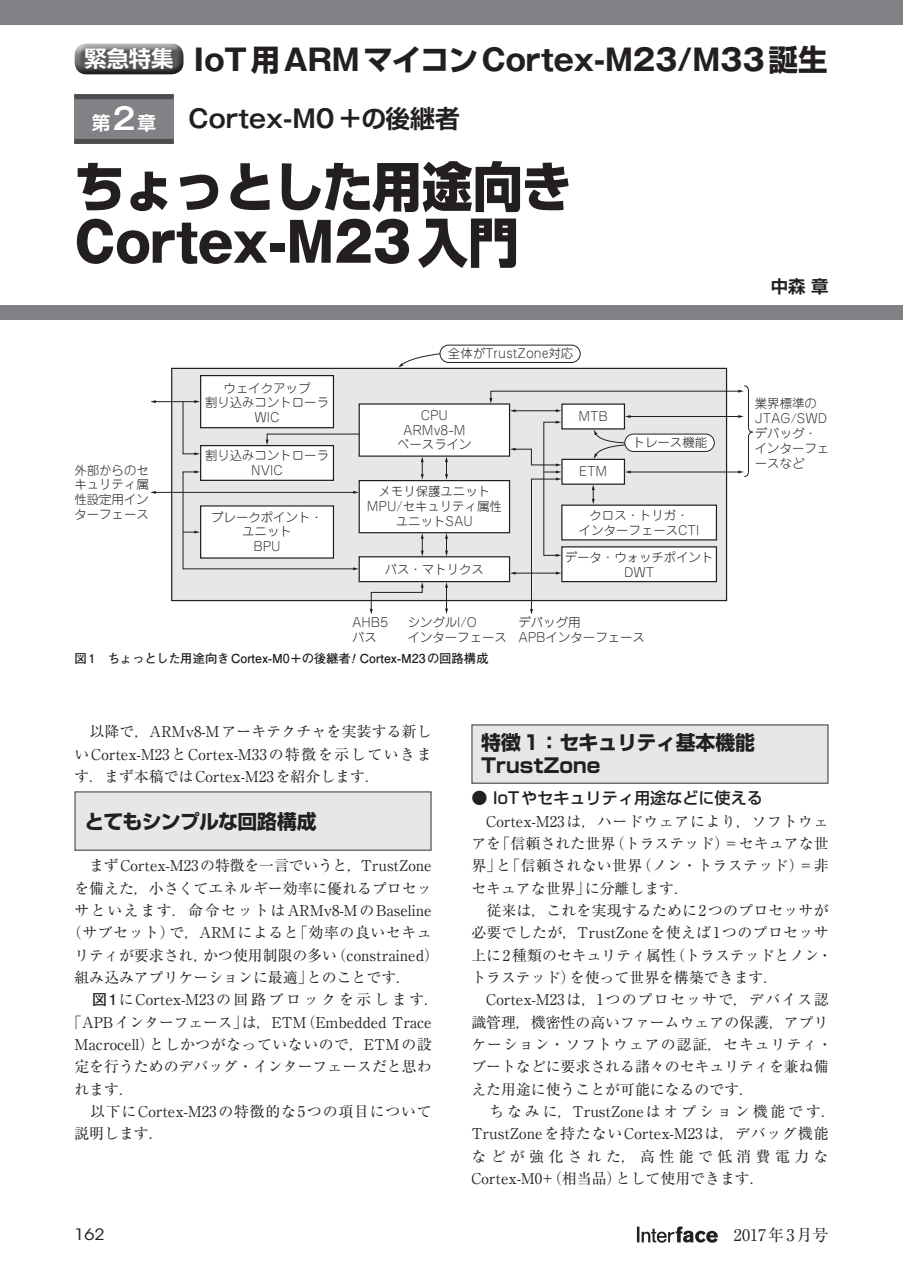
<style>
.page{position:relative;width:903px;height:1275px;background:#fff}
.page>*{position:absolute;margin:0;border:0;box-sizing:border-box;transform-origin:0 0}
.t1{font:800 53.38px "Gothic MB101 Pro";color:#231f20;scale:.95 1}
.t2{font:800 53.38px "Shin Go Pro";letter-spacing:-.035em;color:#231f20;scale:.95 1}
.t3{font:700 29.75px "Gothic MB101 Pro";color:#231f20}
.t4{font:700 24.85px "Gothic MB101 Pro De";color:#231f20}
.t5{font:700 19.78px/22.4px "Shin Go Pro";color:#231f20}
.t6{font:700 19.78px "Shin Go Pro";letter-spacing:-.035em;color:#231f20}
.t7{font:700 18.55px "Shin Go Pro De";color:#fff}
.t8{font:700 17.32px "Shin Go Pro De";color:#231f20}
.t9{font:500 16.1px "Shin Go Pro";color:#231f20}
.t10{font:16.1px "Ryumin Pro";color:#231f20}
.t11{font:15.58px "ITC Avant Garde Std";color:#231f20;scale:1.11 1}
.t12{font:14.88px/22.4px "Ryumin Pro";color:#231f20;text-align:justify}
.t13{font:14.88px "Ryumin Pro";letter-spacing:.105em;color:#231f20}
.t14{font:14.88px "Ryumin Pro";letter-spacing:.035em;color:#231f20}
.t15{font:14.88px "Ryumin Pro";letter-spacing:.05em;color:#231f20}
.t16{font:14.88px "Ryumin Pro";letter-spacing:.18em;color:#231f20}
.t17{font:14.88px "Ryumin Pro";letter-spacing:.04em;color:#231f20}
.t18{font:300 12.42px/14.9px "Jun 101 Pro";color:#231f20;text-align:center}
.t19{font:700 12.42px "Futo Go B101 Pro";color:#231f20}
.s1{font-family:"Shin Go Pro De";font-size:22.4px;color:#fff}
.s2{font-family:"Shin Go Pro"}
.s3{font-family:"Gothic MB101 Pro De";font-size:29.75px}
.s4{font-family:"Shin Go Pro De"}
.s5{font-style:italic}
.s6{font-family:"Futo Go B101 Pro";font-weight:700}
</style>
<div class="page">
<div style="left:0;top:0;width:903px;height:25px;background:#808285"></div>
<div style="left:74px;top:791px;width:358px;height:60px;background:#e6e7e9;border:1px solid #57585a"></div>
<div style="left:471px;top:724px;width:357px;height:60px;background:#e6e7e9;border:1px solid #57585a"></div>
<div style="left:172px;top:368px;width:554px;height:233px;background:#e6e7e9"></div>
<div style="left:359px;top:404px;width:150px;height:52px;background:#fff"></div>
<div style="left:359px;top:403px;width:151px;height:54px;border:1px solid #231f20"></div>
<div style="left:359px;top:481px;width:150px;height:52px;background:#fff"></div>
<div style="left:359px;top:480px;width:151px;height:53px;border:1px solid #231f20"></div>
<div style="left:201px;top:376px;width:132px;height:52px;background:#fff"></div>
<div style="left:200px;top:375px;width:134px;height:53px;border:1px solid #231f20"></div>
<div style="left:201px;top:446px;width:132px;height:34px;background:#fff"></div>
<div style="left:200px;top:445px;width:134px;height:36px;border:1px solid #231f20"></div>
<div style="left:359px;top:557px;width:150px;height:25px;background:#fff"></div>
<div style="left:359px;top:556px;width:151px;height:26px;border:1px solid #231f20"></div>
<div style="left:440px;top:345px;width:140px;height:18px;border:1px solid #231f20;border-radius:9px"></div>
<svg style="left:370px;top:582px;width:54px;height:32px"></svg>
<svg style="left:445px;top:582px;width:3px;height:32px"></svg>
<svg style="left:445px;top:533px;width:3px;height:23px"></svg>
<svg style="left:421px;top:533px;width:3px;height:23px"></svg>
<svg style="left:445px;top:457px;width:3px;height:23px"></svg>
<svg style="left:421px;top:457px;width:3px;height:23px"></svg>
<hr style="left:155px;top:401px;width:40px;height:1px;background:#231f20">
<svg style="left:150px;top:400px;width:6px;height:3px"></svg>
<hr style="left:155px;top:492px;width:199px;height:1px;background:#231f20">
<svg style="left:150px;top:491px;width:6px;height:3px"></svg>
<svg style="left:182px;top:400px;width:18px;height:55px"></svg>
<svg style="left:266px;top:433px;width:94px;height:12px"></svg>
<svg style="left:182px;top:470px;width:177px;height:100px"></svg>
<svg style="left:489px;top:385px;width:264px;height:230px"></svg>
<svg style="left:398px;top:353px;width:43px;height:15px"></svg>
<div style="left:625px;top:434px;width:89px;height:17px;background:#fff;border-radius:9px"></div>
<div style="left:624px;top:434px;width:91px;height:18px;border:1px solid #231f20;border-radius:9px"></div>
<svg style="left:637px;top:1226px;width:81px;height:17px"></svg>
<div style="left:0;top:305px;width:903px;height:15px;background:#808285"></div>
<div style="left:71px;top:40px;width:114px;height:30px;background:#fff;opacity:.75"></div>
<div style="left:71px;top:46px;width:114px;height:29px;background:#231f20;opacity:.75"></div>
<div style="left:74px;top:94px;width:100px;height:50px;background:#808285"></div>
<div style="left:74px;top:94px;width:100px;height:5px;background:#4b4c4d"></div>
<div style="left:74px;top:139px;width:100px;height:5px;background:#4b4c4d"></div>
<h2 class="t3" style="left:84px;top:35px;width:745px"><span class="s1">緊急特集</span> IoT<span class="s2">用</span>ARM<span class="s2">マイコン</span>Cortex-M23/M33<span class="s2">誕生</span></h2>
<p class="t7" style="left:92px;top:108px;width:66px">第<span class="s3">2</span>章</p>
<h3 class="t4" style="left:189px;top:98px;width:273px">Cortex-M0＋<span class="s4">の後継者</span></h3>
<h1 class="t2" style="left:74px;top:144px;width:525px">ちょっとした用途向き</h1>
<h1 class="t1" style="left:74px;top:198px;width:469px">Cortex-M23<span class="s2">入門</span></h1>
<p class="t18" style="left:74px;top:461px;width:76px;text-align:justify">外部からのセキュリティ属性設定用インターフェース</p>
<p class="t18" style="left:205px;top:379px;width:126px">ウェイクアップ<br>割り込みコントローラ<br>WIC</p>
<p class="t18" style="left:205px;top:447px;width:126px">割り込みコントローラ<br>NVIC</p>
<p class="t18" style="left:211px;top:508px;width:113px">ブレークポイント・ユニット<br>BPU</p>
<p class="t18" style="left:448px;top:345px;width:127px">全体がTrustZone対応</p>
<p class="t18" style="left:397px;top:406px;width:76px">CPU<br>ARMv8-Mベースライン</p>
<p class="t18" style="left:578px;top:408px;width:31px">MTB</p>
<p class="t18" style="left:579px;top:463px;width:30px">ETM</p>
<p class="t18" style="left:633px;top:434px;width:76px">トレース機能</p>
<p class="t18" style="left:367px;top:482px;width:137px">メモリ保護ユニット<br>MPU/セキュリティ属性ユニットSAU</p>
<p class="t18" style="left:385px;top:561px;width:101px">バス・マトリクス</p>
<p class="t18" style="left:579px;top:506px;width:122px">クロス・トリガ・<br>インターフェースCTI</p>
<p class="t18" style="left:565px;top:549px;width:150px">データ・ウォッチポイント<br>DWT</p>
<p class="t18" style="left:352px;top:613px;width:38px;text-align:left">AHB5バス</p>
<p class="t18" style="left:408px;top:613px;width:101px;text-align:left">シングルI/O<br>インターフェース</p>
<p class="t18" style="left:518px;top:613px;width:128px;text-align:left">デバッグ用<br>APBインターフェース</p>
<p class="t19" style="left:74px;top:649px;width:416px">図1　ちょっとした用途向きCortex-M0＋の後継者<span class="s5">!</span> Cortex-M23の回路構成</p>
<p class="t8" style="left:771px;top:272px;width:59px">中森 章</p>
<p class="t18" style="left:755px;top:395px;width:76px;text-align:left">業界標準の<br>JTAG/SWDデバッグ・インターフェースなど</p>
<p class="t12" style="left:74px;top:720px;width:359px">　以降で，ARMv8-Mアーキテクチャを実装する新しいCortex-M23とCortex-M33の特徴を示していきます．まず本稿ではCortex-M23を紹介します．</p>
<h3 class="t6" style="left:84px;top:805px;width:234px">とてもシンプルな回路構成</h3>
<p class="t12" style="left:74px;top:854px;width:359px">　まずCortex-M23の特徴を一言でいうと，TrustZone</p>
<p class="t12" style="left:74px;top:876px;width:359px">を備えた，小さくてエネルギー効率に優れるプロセッ</p>
<p class="t13" style="left:74px;top:899px;width:359px">サといえます．命令セットはARMv8-MのBaseline</p>
<p class="t17" style="left:67px;top:921px;width:366px">（サブセット）で，ARMによると「効率の良いセキュ</p>
<p class="t12" style="left:74px;top:943px;width:366px">リティが要求され，かつ使用制限の多い（constrained）</p>
<p class="t12" style="left:74px;top:965px;width:338px">組み込みアプリケーションに最適」とのことです．</p>
<p class="t16" style="left:92px;top:988px;width:349px"><span class="s6">図1</span>にCortex-M23の回路ブロックを示します．</p>
<p class="t12" style="left:67px;top:1010px;width:366px">「APBインターフェース」は，ETM（Embedded Trace</p>
<p class="t14" style="left:74px;top:1033px;width:359px">Macrocell）としかつがなっていないので，ETMの設</p>
<p class="t12" style="left:74px;top:1054px;width:359px">定を行うためのデバッグ・インターフェースだと思わ</p>
<p class="t12" style="left:74px;top:1077px;width:61px">れます．</p>
<p class="t15" style="left:74px;top:1100px;width:359px">　以下にCortex-M23の特徴的な5つの項目について</p>
<p class="t12" style="left:74px;top:1121px;width:91px">説明します．</p>
<p class="t11" style="left:74px;top:1225px;width:29px">162</p>
<h3 class="t5" style="left:481px;top:730px;width:275px">特徴1：セキュリティ基本機能<br>TrustZone</h3>
<p class="t9" style="left:471px;top:785px;width:293px">● IoTやセキュリティ用途などに使える</p>
<p class="t12" style="left:471px;top:809px;width:366px;text-align:left">　Cortex-M23は，ハードウェアにより，ソフトウェアを「信頼された世界（トラステッド）＝セキュアな世界」と「信頼されない世界（ノン・トラステッド）＝非セキュアな世界」に分離します．<br>　従来は，これを実現するために2つのプロセッサが必要でしたが，TrustZoneを使えば1つのプロセッサ上に2種類のセキュリティ属性（トラステッドとノン・トラステッド）を使って世界を構築できます．　Cortex-M23は，1つのプロセッサで，デバイス認識管理，機密性の高いファームウェアの保護，アプリケーション・ソフトウェアの認証，セキュリティ・ブートなどに要求される諸々のセキュリティを兼ね備えた用途に使うことが可能になるのです．<br>　ちなみに，TrustZoneはオプション機能です．<br>TrustZoneを持たないCortex-M23は，デバッグ機能などが強化された，高性能で低消費電力な<br>Cortex-M0+（相当品）として使用できます．</p>
<p class="t10" style="left:718px;top:1222px;width:112px">　2017年3月号</p>
</div>
